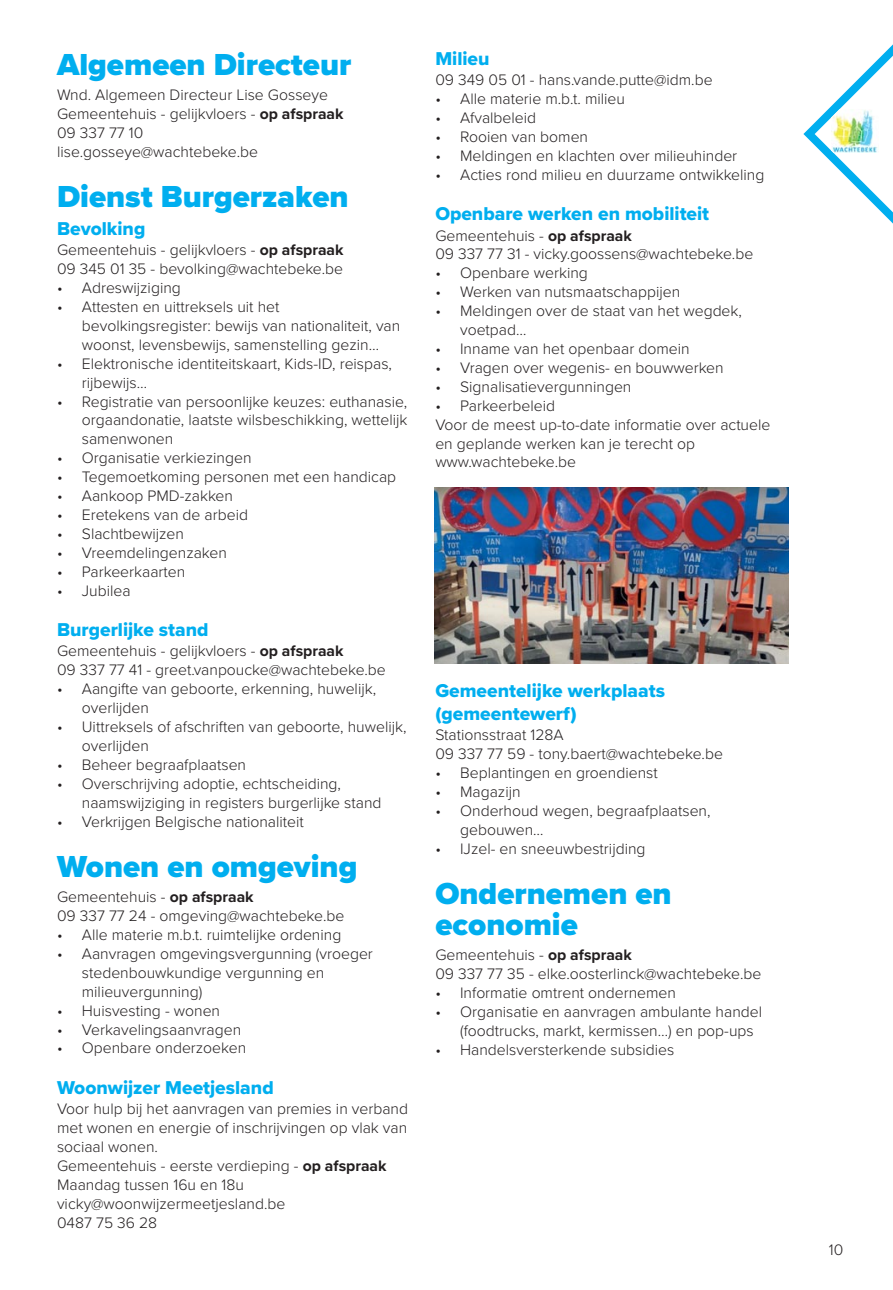
<style>
.page{position:relative;width:893px;height:1290px;background:#fff}
.page>*{position:absolute;margin:0;border:0;box-sizing:border-box;transform-origin:0 0}
.t1{font:900 31.5px "Proxima Nova";color:#00aeef}
.t2{font:19.25px "Proxima Nova Extrabld";color:#00aeef}
.t3{font:300 15.75px/18.9px "Proxima Nova";color:#231f20}
.s1{font-weight:700}
</style>
<div class="page">
<svg style="left:803px;top:44px;width:90px;height:180px"></svg>
<img style="left:831px;top:110px;width:47px;height:43px">
<img style="left:434px;top:487px;width:355px;height:177px">
<p class="t1" style="left:57px;top:54px;width:296px">Algemeen Directeur</p>
<p class="t3" style="left:57px;top:87px;width:272px">Wnd. Algemeen Directeur Lise Gosseye</p>
<p class="t3" style="left:57px;top:106px;width:288px">Gemeentehuis - gelijkvloers - <span class="s1">op afspraak</span></p>
<p class="t3" style="left:57px;top:124px;width:88px">09 337 77 10</p>
<p class="t3" style="left:57px;top:143px;width:203px">lise.gosseye@wachtebeke.be</p>
<p class="t1" style="left:57px;top:186px;width:293px">Dienst Burgerzaken</p>
<p class="t2" style="left:57px;top:222px;width:90px">Bevolking</p>
<p class="t3" style="left:57px;top:242px;width:288px">Gemeentehuis - gelijkvloers - <span class="s1">op afspraak</span></p>
<p class="t3" style="left:57px;top:261px;width:288px">09 345 01 35 - bevolking@wachtebeke.be</p>
<p class="t3" style="left:57px;top:280px;width:125px">• Adreswijziging</p>
<p class="t3" style="left:82px;top:299px;width:320px;text-indent:-25px">• Attesten en uittreksels uit het bevolkingsregister: bewijs van nationaliteit, van woonst, levensbewijs, samenstelling gezin…</p>
<p class="t3" style="left:82px;top:355px;width:312px;text-indent:-25px">• Elektronische identiteitskaart, Kids-ID, reispas, rijbewijs…</p>
<p class="t3" style="left:82px;top:393px;width:327px;text-align:justify;text-indent:-25px">• Registratie van persoonlijke keuzes: euthanasie, orgaandonatie, laatste wilsbeschikking, wettelijk samenwonen</p>
<p class="t3" style="left:57px;top:450px;width:196px">• Organisatie verkiezingen</p>
<p class="t3" style="left:57px;top:469px;width:341px">• Tegemoetkoming personen met een handicap</p>
<p class="t3" style="left:57px;top:488px;width:178px">• Aankoop PMD-zakken</p>
<p class="t3" style="left:57px;top:507px;width:193px">• Eretekens van de arbeid</p>
<p class="t3" style="left:57px;top:526px;width:128px">• Slachtbewijzen</p>
<p class="t3" style="left:57px;top:544px;width:171px">• Vreemdelingenzaken</p>
<p class="t3" style="left:57px;top:563px;width:130px">• Parkeerkaarten</p>
<p class="t3" style="left:57px;top:582px;width:75px">• Jubilea</p>
<p class="t2" style="left:57px;top:623px;width:153px">Burgerlijke stand</p>
<p class="t3" style="left:57px;top:643px;width:288px">Gemeentehuis - gelijkvloers - <span class="s1">op afspraak</span></p>
<p class="t3" style="left:57px;top:662px;width:330px">09 337 77 41 - greet.vanpoucke@wachtebeke.be</p>
<p class="t3" style="left:82px;top:681px;width:296px;text-indent:-25px">• Aangifte van geboorte, erkenning, huwelijk, overlijden</p>
<p class="t3" style="left:82px;top:719px;width:326px;text-indent:-25px">• Uittreksels of afschriften van geboorte, huwelijk, overlijden</p>
<p class="t3" style="left:57px;top:757px;width:191px">• Beheer begraafplaatsen</p>
<p class="t3" style="left:82px;top:775px;width:301px;text-indent:-25px">• Overschrijving adoptie, echtscheiding, naamswijziging in registers burgerlijke stand</p>
<p class="t3" style="left:57px;top:813px;width:248px">• Verkrijgen Belgische nationaliteit</p>
<p class="t1" style="left:57px;top:856px;width:302px">Wonen en omgeving</p>
<p class="t3" style="left:57px;top:889px;width:198px">Gemeentehuis - <span class="s1">op afspraak</span></p>
<p class="t3" style="left:57px;top:908px;width:289px">09 337 77 24 - omgeving@wachtebeke.be</p>
<p class="t3" style="left:57px;top:927px;width:286px">• Alle materie m.b.t. ruimtelijke ordening</p>
<p class="t3" style="left:82px;top:946px;width:293px;text-indent:-25px">• Aanvragen omgevingsvergunning (vroeger stedenbouwkundige vergunning en milieuvergunning)</p>
<p class="t3" style="left:57px;top:1002px;width:165px">• Huisvesting - wonen</p>
<p class="t3" style="left:57px;top:1021px;width:186px">• Verkavelingsaanvragen</p>
<p class="t3" style="left:57px;top:1040px;width:191px">• Openbare onderzoeken</p>
<p class="t2" style="left:57px;top:1081px;width:218px">Woonwijzer Meetjesland</p>
<p class="t3" style="left:57px;top:1101px;width:353px;text-align:justify">Voor hulp bij het aanvragen van premies in verband met wonen en energie of inschrijvingen op vlak van sociaal wonen.</p>
<p class="t3" style="left:57px;top:1158px;width:331px">Gemeentehuis - eerste verdieping - <span class="s1">op afspraak</span></p>
<p class="t3" style="left:57px;top:1177px;width:188px">Maandag tussen 16u en 18u</p>
<p class="t3" style="left:57px;top:1195px;width:230px">vicky@woonwijzermeetjesland.be</p>
<p class="t3" style="left:57px;top:1214px;width:102px">0487 75 36 28</p>
<p class="t2" style="left:435px;top:52px;width:56px">Milieu</p>
<p class="t3" style="left:435px;top:72px;width:279px">09 349 05 01 - hans.vande.putte@idm.be</p>
<p class="t3" style="left:435px;top:91px;width:191px">• Alle materie m.b.t. milieu</p>
<p class="t3" style="left:435px;top:110px;width:102px">• Afvalbeleid</p>
<p class="t3" style="left:435px;top:129px;width:154px">• Rooien van bomen</p>
<p class="t3" style="left:435px;top:148px;width:303px">• Meldingen en klachten over milieuhinder</p>
<p class="t3" style="left:435px;top:166px;width:331px">• Acties rond milieu en duurzame ontwikkeling</p>
<p class="t2" style="left:435px;top:207px;width:275px">Openbare werken en mobiliteit</p>
<p class="t3" style="left:435px;top:227px;width:198px">Gemeentehuis - <span class="s1">op afspraak</span></p>
<p class="t3" style="left:435px;top:246px;width:319px">09 337 77 31 - vicky.goossens@wachtebeke.be</p>
<p class="t3" style="left:435px;top:265px;width:154px">• Openbare werking</p>
<p class="t3" style="left:435px;top:284px;width:246px">• Werken van nutsmaatschappijen</p>
<p class="t3" style="left:460px;top:303px;width:283px;text-indent:-25px">• Meldingen over de staat van het wegdek, voetpad…</p>
<p class="t3" style="left:435px;top:341px;width:256px">• Inname van het openbaar domein</p>
<p class="t3" style="left:435px;top:360px;width:290px">• Vragen over wegenis- en bouwwerken</p>
<p class="t3" style="left:435px;top:379px;width:198px">• Signalisatievergunningen</p>
<p class="t3" style="left:435px;top:397px;width:121px">• Parkeerbeleid</p>
<p class="t3" style="left:435px;top:416px;width:337px">Voor de meest up-to-date informatie over actuele en geplande werken kan je terecht op www.wachtebeke.be</p>
<p class="t2" style="left:435px;top:684px;width:231px">Gemeentelijke werkplaats</p>
<p class="t2" style="left:435px;top:707px;width:143px">(gemeentewerf)</p>
<p class="t3" style="left:435px;top:727px;width:130px">Stationsstraat 128A</p>
<p class="t3" style="left:435px;top:746px;width:289px">09 337 77 59 - tony.baert@wachtebeke.be</p>
<p class="t3" style="left:435px;top:765px;width:224px">• Beplantingen en groendienst</p>
<p class="t3" style="left:435px;top:784px;width:87px">• Magazijn</p>
<p class="t3" style="left:460px;top:803px;width:252px;text-indent:-25px">• Onderhoud wegen, begraafplaatsen, gebouwen…</p>
<p class="t3" style="left:435px;top:841px;width:212px">• IJzel- en sneeuwbestrijding</p>
<p class="t1" style="left:435px;top:883px;width:238px">Ondernemen en</p>
<p class="t1" style="left:435px;top:914px;width:144px">economie</p>
<p class="t3" style="left:435px;top:947px;width:198px">Gemeentehuis - <span class="s1">op afspraak</span></p>
<p class="t3" style="left:435px;top:966px;width:328px">09 337 77 35 - elke.oosterlinck@wachtebeke.be</p>
<p class="t3" style="left:435px;top:985px;width:242px">• Informatie omtrent ondernemen</p>
<p class="t3" style="left:460px;top:1004px;width:303px;text-indent:-25px">• Organisatie en aanvragen ambulante handel (foodtrucks, markt, kermissen…) en pop-ups</p>
<p class="t3" style="left:435px;top:1041px;width:240px">• Handelsversterkende subsidies</p>
<p class="t3" style="left:829px;top:1241px;width:16px">10</p>
</div>
